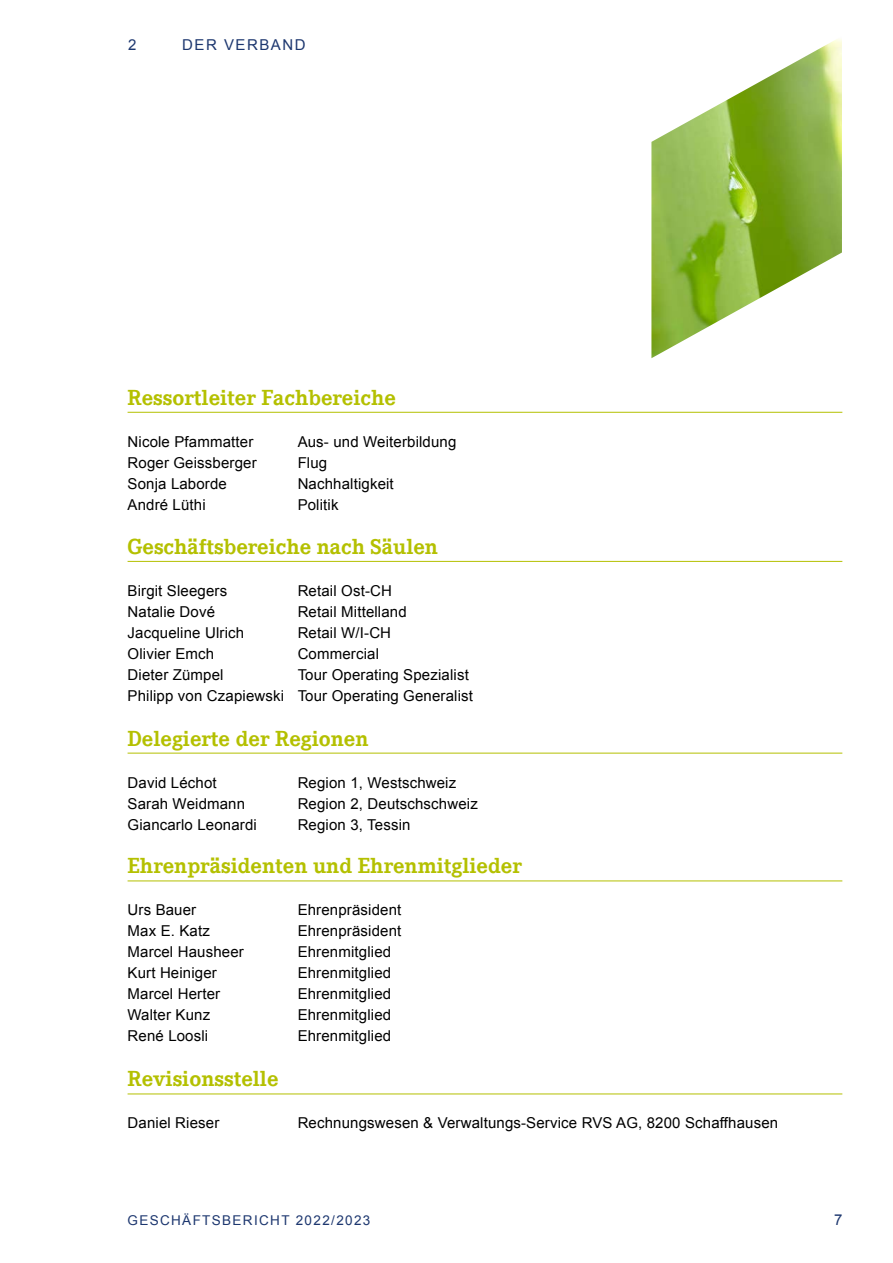
<style>
.page{position:relative;width:893px;height:1263px;background:#fff}
.page>*{position:absolute;margin:0;border:0;box-sizing:border-box;transform-origin:0 0}
.t1{font:700 22.5px "Corporate E";color:#b4c000}
.t2{font:15px/21px "Arial";letter-spacing:.01em;color:#000;text-align:right}
.t3{font:15px "Arial";letter-spacing:.1em;color:#1d376f}
.t4{font:13.5px "Arial";letter-spacing:.1em;color:#1d376f}
</style>
<div class="page">
<hr style="left:128px;top:412px;width:714px;height:1px;background:#b4c000">
<hr style="left:128px;top:561px;width:714px;height:1px;background:#b4c000">
<hr style="left:128px;top:753px;width:714px;height:1px;background:#b4c000">
<hr style="left:128px;top:880px;width:714px;height:1px;background:#b4c000">
<hr style="left:128px;top:1093px;width:714px;height:1px;background:#b4c000">
<img style="left:651px;top:39px;width:191px;height:319px">
<p class="t3" style="left:128px;top:35px;width:10px">2</p>
<p class="t3" style="left:182px;top:35px;width:125px">DER VERBAND</p>
<h1 class="t1" style="left:128px;top:384px;width:270px">Ressortleiter Fachbereiche</h1>
<p class="t2" style="left:128px;top:431px;width:127px">Nicole Pfammatter</p>
<p class="t2" style="left:298px;top:431px;width:160px">Aus- und Weiterbildung</p>
<p class="t2" style="left:128px;top:452px;width:131px">Roger Geissberger</p>
<p class="t2" style="left:298px;top:452px;width:31px">Flug</p>
<p class="t2" style="left:128px;top:473px;width:101px">Sonja Laborde</p>
<p class="t2" style="left:298px;top:473px;width:98px">Nachhaltigkeit</p>
<p class="t2" style="left:128px;top:494px;width:80px">André Lüthi</p>
<p class="t2" style="left:298px;top:494px;width:42px">Politik</p>
<h1 class="t1" style="left:128px;top:534px;width:312px">Geschäftsbereiche nach Säulen</h1>
<p class="t2" style="left:128px;top:580px;width:101px">Birgit Sleegers</p>
<p class="t2" style="left:298px;top:580px;width:96px">Retail Ost-CH</p>
<p class="t2" style="left:128px;top:601px;width:89px">Natalie Dové</p>
<p class="t2" style="left:298px;top:601px;width:111px">Retail Mittelland</p>
<p class="t2" style="left:128px;top:622px;width:118px">Jacqueline Ulrich</p>
<p class="t2" style="left:298px;top:622px;width:95px">Retail W/I-CH</p>
<p class="t2" style="left:128px;top:643px;width:88px">Olivier Emch</p>
<p class="t2" style="left:298px;top:643px;width:83px">Commercial</p>
<p class="t2" style="left:128px;top:664px;width:97px">Dieter Zümpel</p>
<p class="t2" style="left:128px;top:664px;width:347px">Tour Operating Spezialist<br>Philipp von Czapiewski Tour Operating Generalist</p>
<h1 class="t1" style="left:128px;top:725px;width:242px">Delegierte der Regionen</h1>
<p class="t2" style="left:128px;top:772px;width:91px">David Léchot</p>
<p class="t2" style="left:298px;top:772px;width:160px">Region 1, Westschweiz</p>
<p class="t2" style="left:128px;top:793px;width:119px">Sarah Weidmann</p>
<p class="t2" style="left:298px;top:793px;width:182px">Region 2, Deutschschweiz</p>
<p class="t2" style="left:128px;top:814px;width:131px">Giancarlo Leonardi</p>
<p class="t2" style="left:298px;top:814px;width:114px">Region 3, Tessin</p>
<h1 class="t1" style="left:128px;top:853px;width:396px">Ehrenpräsidenten und Ehrenmitglieder</h1>
<p class="t2" style="left:128px;top:900px;width:70px">Urs Bauer</p>
<p class="t2" style="left:298px;top:900px;width:105px">Ehrenpräsident</p>
<p class="t2" style="left:128px;top:921px;width:84px">Max E. Katz</p>
<p class="t2" style="left:298px;top:921px;width:105px">Ehrenpräsident</p>
<p class="t2" style="left:128px;top:942px;width:118px">Marcel Hausheer</p>
<p class="t2" style="left:298px;top:942px;width:95px">Ehrenmitglied</p>
<p class="t2" style="left:128px;top:963px;width:91px">Kurt Heiniger</p>
<p class="t2" style="left:298px;top:963px;width:95px">Ehrenmitglied</p>
<p class="t2" style="left:128px;top:984px;width:94px">Marcel Herter</p>
<p class="t2" style="left:298px;top:984px;width:95px">Ehrenmitglied</p>
<p class="t2" style="left:128px;top:1005px;width:84px">Walter Kunz</p>
<p class="t2" style="left:298px;top:1005px;width:95px">Ehrenmitglied</p>
<p class="t2" style="left:128px;top:1026px;width:82px">René Loosli</p>
<p class="t2" style="left:298px;top:1026px;width:95px">Ehrenmitglied</p>
<h1 class="t1" style="left:128px;top:1066px;width:152px">Revisionsstelle</h1>
<p class="t2" style="left:128px;top:1113px;width:93px">Daniel Rieser</p>
<p class="t2" style="left:298px;top:1113px;width:482px">Rechnungswesen &amp; Verwaltungs-Service RVS AG, 8200 Schaffhausen</p>
<p class="t4" style="left:128px;top:1211px;width:244px">GESCHÄFTSBERICHT 2022/2023</p>
<p class="t3" style="left:834px;top:1209px;width:10px">7</p>
</div>
